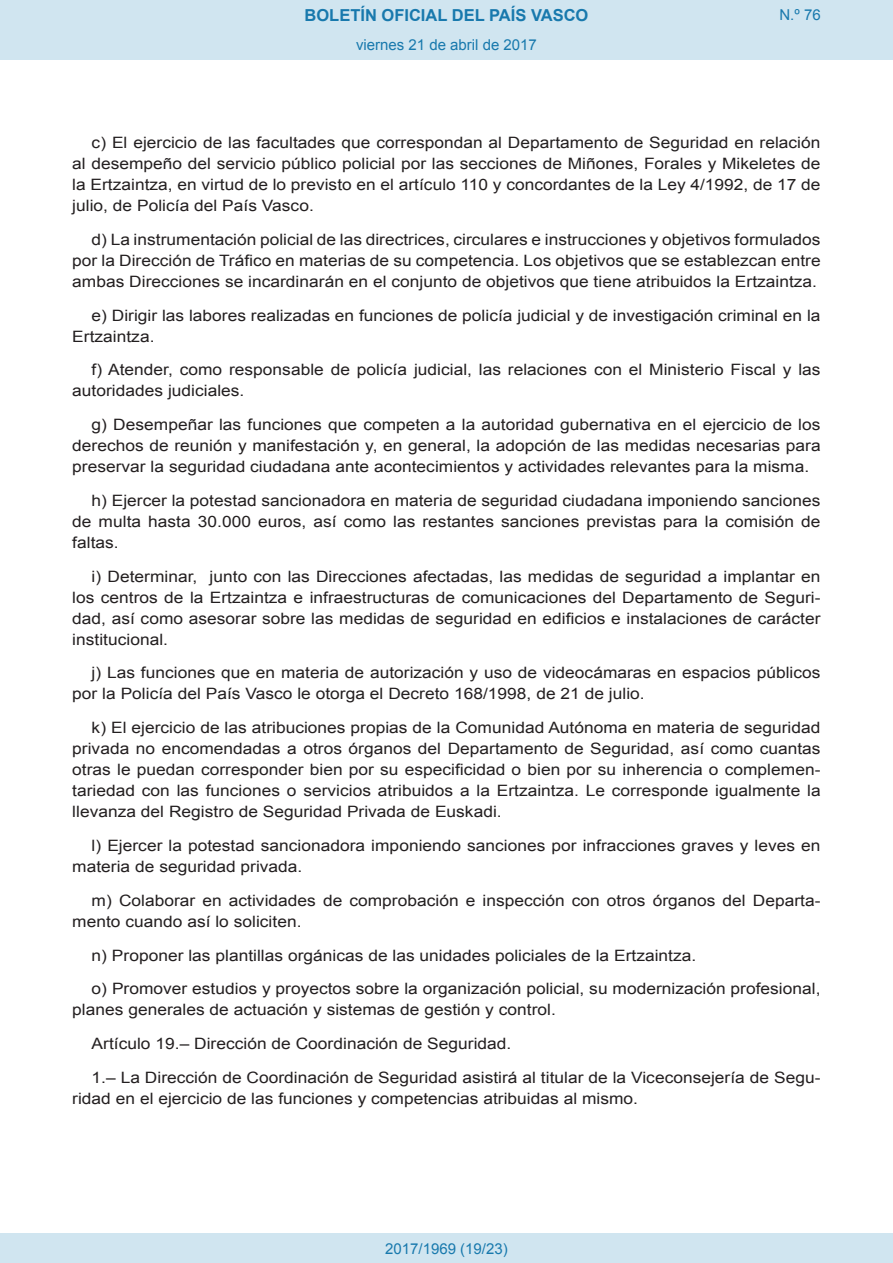
<style>
.page{position:relative;width:893px;height:1263px;background:#fff}
.page>*{position:absolute;margin:0;border:0;box-sizing:border-box;transform-origin:0 0}
.t1{font:700 16.5px "Arial";color:#1879ad}
.BOPVDetalle{font:15.6px/21px "Arial";color:#231f20;scale:1.11 1}
.Paginacion_Centro{font:15px "Arial";color:#1879ad}
</style>
<div class="page">
<div style="left:0;top:0;width:893px;height:60px;background:#d0e5f0"></div>
<div style="left:0;top:1233px;width:893px;height:30px;background:#d0e5f0"></div>
<p class="t1" style="left:305px;top:4px;width:285px">BOLETÍN OFICIAL DEL PAÍS VASCO</p>
<p class="Paginacion_Centro" style="left:356px;top:35px;width:182px">viernes 21 de abril de 2017</p>
<p class="Paginacion_Centro" style="left:779px;top:5px;width:43px">N.º 76</p>
<p class="BOPVDetalle" style="left:72px;top:132px;width:675px;text-align:justify;text-indent:19px">c) El ejercicio de las facultades que correspondan al Departamento de Seguridad en relación al desempeño del servicio público policial por las secciones de Miñones, Forales y Mikeletes de la Ertzaintza, en virtud de lo previsto en el artículo 110 y concordantes de la Ley 4/1992, de 17 de julio, de Policía del País Vasco.</p>
<p class="BOPVDetalle" style="left:72px;top:229px;width:676px;text-align:justify;text-indent:19px">d) La instrumentación policial de las directrices, circulares e instrucciones y objetivos formulados por la Dirección de Tráfico en materias de su competencia. Los objetivos que se establezcan entre ambas Direcciones se incardinarán en el conjunto de objetivos que tiene atribuidos la Ertzaintza.</p>
<p class="BOPVDetalle" style="left:72px;top:305px;width:676px;text-indent:19px">e) Dirigir las labores realizadas en funciones de policía judicial y de investigación criminal en la<br>Ertzaintza.</p>
<p class="BOPVDetalle" style="left:72px;top:360px;width:676px;text-indent:19px">f) Atender, como responsable de policía judicial, las relaciones con el Ministerio Fiscal y las autoridades judiciales.</p>
<p class="BOPVDetalle" style="left:72px;top:414px;width:676px;text-align:justify;text-indent:19px">g) Desempeñar las funciones que competen a la autoridad gubernativa en el ejercicio de los derechos de reunión y manifestación y, en general, la adopción de las medidas necesarias para preservar la seguridad ciudadana ante acontecimientos y actividades relevantes para la misma.</p>
<p class="BOPVDetalle" style="left:72px;top:490px;width:676px;text-align:justify;text-indent:19px">h) Ejercer la potestad sancionadora en materia de seguridad ciudadana imponiendo sanciones de multa hasta 30.000 euros, así como las restantes sanciones previstas para la comisión de faltas.</p>
<p class="BOPVDetalle" style="left:72px;top:566px;width:676px;text-align:justify;text-indent:19px">i) Determinar, junto con las Direcciones afectadas, las medidas de seguridad a implantar en los centros de la Ertzaintza e infraestructuras de comunicaciones del Departamento de Seguri&shy;dad, así como asesorar sobre las medidas de seguridad en edificios e instalaciones de carácter institucional.</p>
<p class="BOPVDetalle" style="left:72px;top:663px;width:675px;text-indent:19px">j) Las funciones que en materia de autorización y uso de videocámaras en espacios públicos por la Policía del País Vasco le otorga el Decreto 168/1998, de 21 de julio.</p>
<p class="BOPVDetalle" style="left:72px;top:717px;width:676px;text-align:justify;text-indent:19px">k) El ejercicio de las atribuciones propias de la Comunidad Autónoma en materia de seguridad privada no encomendadas a otros órganos del Departamento de Seguridad, así como cuantas otras le puedan corresponder bien por su especificidad o bien por su inherencia o complemen&shy;tariedad con las funciones o servicios atribuidos a la Ertzaintza. Le corresponde igualmente la llevanza del Registro de Seguridad Privada de Euskadi.</p>
<p class="BOPVDetalle" style="left:72px;top:835px;width:676px;text-indent:19px">l) Ejercer la potestad sancionadora imponiendo sanciones por infracciones graves y leves en materia de seguridad privada.</p>
<p class="BOPVDetalle" style="left:72px;top:890px;width:676px;text-indent:19px">m) Colaborar en actividades de comprobación e inspección con otros órganos del Departa&shy;mento cuando así lo soliciten.</p>
<p class="BOPVDetalle" style="left:92px;top:945px;width:546px">n) Proponer las plantillas orgánicas de las unidades policiales de la Ertzaintza.</p>
<p class="BOPVDetalle" style="left:72px;top:978px;width:676px;text-indent:19px">o) Promover estudios y proyectos sobre la organización policial, su modernización profesional, planes generales de actuación y sistemas de gestión y control.</p>
<p class="BOPVDetalle" style="left:92px;top:1033px;width:380px">Artículo 19.– Dirección de Coordinación de Seguridad.</p>
<p class="BOPVDetalle" style="left:72px;top:1067px;width:676px;text-indent:19px">1.– La Dirección de Coordinación de Seguridad asistirá al titular de la Viceconsejería de Segu&shy;ridad en el ejercicio de las funciones y competencias atribuidas al mismo.</p>
<p class="Paginacion_Centro" style="left:385px;top:1238px;width:124px">2017/1969 (19/23)</p>
</div>
